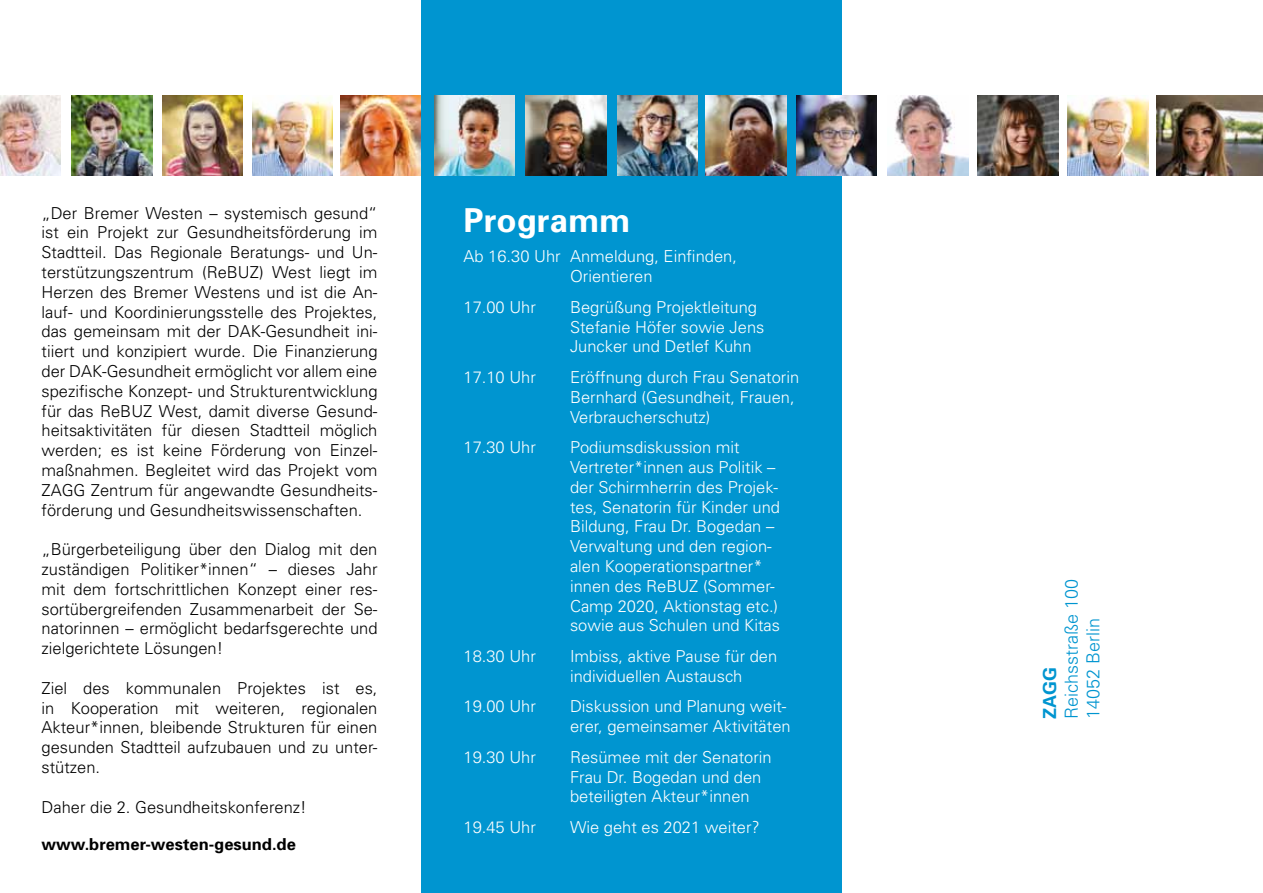
<style>
.page{position:relative;width:1263px;height:893px;background:#fff}
.page>*{position:absolute;margin:0;border:0;box-sizing:border-box;transform-origin:0 0}
.t1{font:700 33px "Univers";color:#fff}
.t2{font:300 18px/21.6px "Univers";color:#0095d0}
.t3{font:700 18px "Univers";color:#0095d0}
.t4{font:300 16.5px/19.8px "Univers";color:#000;text-align:justify}
.t5{font:300 16.5px/19.8px "Univers";color:#fff}
.t6{font:700 16.5px "Univers";color:#000}
</style>
<div class="page">
<div style="left:421px;top:0;width:421px;height:893px;background:#0095d0"></div>
<img style="left:0;top:95px;width:61px;height:81px">
<img style="left:72px;top:95px;width:80px;height:81px">
<img style="left:162px;top:95px;width:80px;height:81px">
<img style="left:252px;top:97px;width:80px;height:79px">
<img style="left:341px;top:95px;width:80px;height:81px">
<img style="left:434px;top:95px;width:80px;height:81px">
<img style="left:526px;top:95px;width:80px;height:81px">
<img style="left:617px;top:95px;width:80px;height:81px">
<img style="left:706px;top:95px;width:80px;height:81px">
<img style="left:796px;top:95px;width:81px;height:81px">
<img style="left:888px;top:95px;width:80px;height:81px">
<img style="left:978px;top:95px;width:80px;height:81px">
<img style="left:1068px;top:95px;width:80px;height:81px">
<img style="left:1156px;top:95px;width:107px;height:81px">
<p class="t4" style="left:42px;top:203px;width:337px">„Der Bremer Westen – systemisch gesund“ ist ein Projekt zur Gesundheitsförderung im Stadtteil. Das Regionale Beratungs- und Un&shy;terstützungszentrum (ReBUZ) West liegt im Herzen des Bremer Westens und ist die An&shy;lauf- und Koordinierungsstelle des Projektes, das gemeinsam mit der DAK-Gesundheit ini&shy;tiiert und konzipiert wurde. Die Finanzierung der DAK-Gesundheit ermöglicht vor allem eine spezifische Konzept- und Strukturentwicklung für das ReBUZ West, damit diverse Gesund&shy;heitsaktivitäten für diesen Stadtteil möglich werden; es ist keine Förderung von Einzel&shy;maßnahmen. Begleitet wird das Projekt vom ZAGG Zentrum für angewandte Gesundheits&shy;förderung und Gesundheitswissenschaften.</p>
<p class="t4" style="left:42px;top:539px;width:337px">„Bürgerbeteiligung über den Dialog mit den zuständigen Politiker*innen“ – dieses Jahr mit dem fortschrittlichen Konzept einer res&shy;sortübergreifenden Zusammenarbeit der Se&shy;natorinnen – ermöglicht bedarfsgerechte und zielgerichtete Lösungen!</p>
<p class="t4" style="left:42px;top:678px;width:337px">Ziel des kommunalen Projektes ist es, in Kooperation mit weiteren, regionalen Akteur*innen, bleibende Strukturen für einen gesunden Stadtteil aufzubauen und zu unter&shy;stützen.</p>
<p class="t4" style="left:42px;top:797px;width:267px">Daher die 2. Gesundheitskonferenz!</p>
<p class="t6" style="left:42px;top:835px;width:256px">www.bremer-westen-gesund.de</p>
<h1 class="t1" style="left:463px;top:200px;width:168px">Programm</h1>
<p class="t5" style="left:570px;top:247px;width:168px;text-indent:-107px">Ab 16.30 Uhr Anmeldung, Einfinden,<br>Orientieren</p>
<p class="t5" style="left:463px;top:297px;width:74px">17.00 Uhr</p>
<p class="t5" style="left:570px;top:297px;width:196px">Begrüßung Projektleitung<br>Stefanie Höfer sowie Jens<br>Juncker und Detlef Kuhn</p>
<p class="t5" style="left:463px;top:367px;width:74px">17.10 Uhr</p>
<p class="t5" style="left:570px;top:367px;width:231px">Eröffnung durch Frau Senatorin<br>Bernhard (Gesundheit, Frauen,<br>Verbraucherschutz)</p>
<p class="t5" style="left:463px;top:437px;width:74px">17.30 Uhr</p>
<p class="t5" style="left:570px;top:437px;width:211px">Podiumsdiskussion mit<br>Vertreter*innen aus Politik – der Schirmherrin des Projek&shy;tes, Senatorin für Kinder und<br>Bildung, Frau Dr. Bogedan –<br>Verwaltung und den region&shy;alen Kooperationspartner* innen des ReBUZ (Sommer-<br>Camp 2020, Aktionstag etc.) sowie aus Schulen und Kitas</p>
<p class="t5" style="left:463px;top:646px;width:74px">18.30 Uhr</p>
<p class="t5" style="left:570px;top:646px;width:209px">Imbiss, aktive Pause für den individuellen Austausch</p>
<p class="t5" style="left:463px;top:697px;width:74px">19.00 Uhr</p>
<p class="t5" style="left:570px;top:697px;width:222px">Diskussion und Planung weit&shy;erer, gemeinsamer Aktivitäten</p>
<p class="t5" style="left:463px;top:747px;width:74px">19.30 Uhr</p>
<p class="t5" style="left:570px;top:747px;width:203px">Resümee mit der Senatorin<br>Frau Dr. Bogedan und den beteiligten Akteur*innen</p>
<p class="t5" style="left:463px;top:817px;width:74px">19.45 Uhr</p>
<p class="t5" style="left:570px;top:817px;width:191px">Wie geht es 2021 weiter?</p>
<p class="t3" style="left:1039px;top:719px;width:54px;rotate:-90deg">ZAGG</p>
<p class="t2" style="left:1060px;top:719px;width:142px;rotate:-90deg">Reichsstraße 100<br>14052 Berlin</p>
</div>
